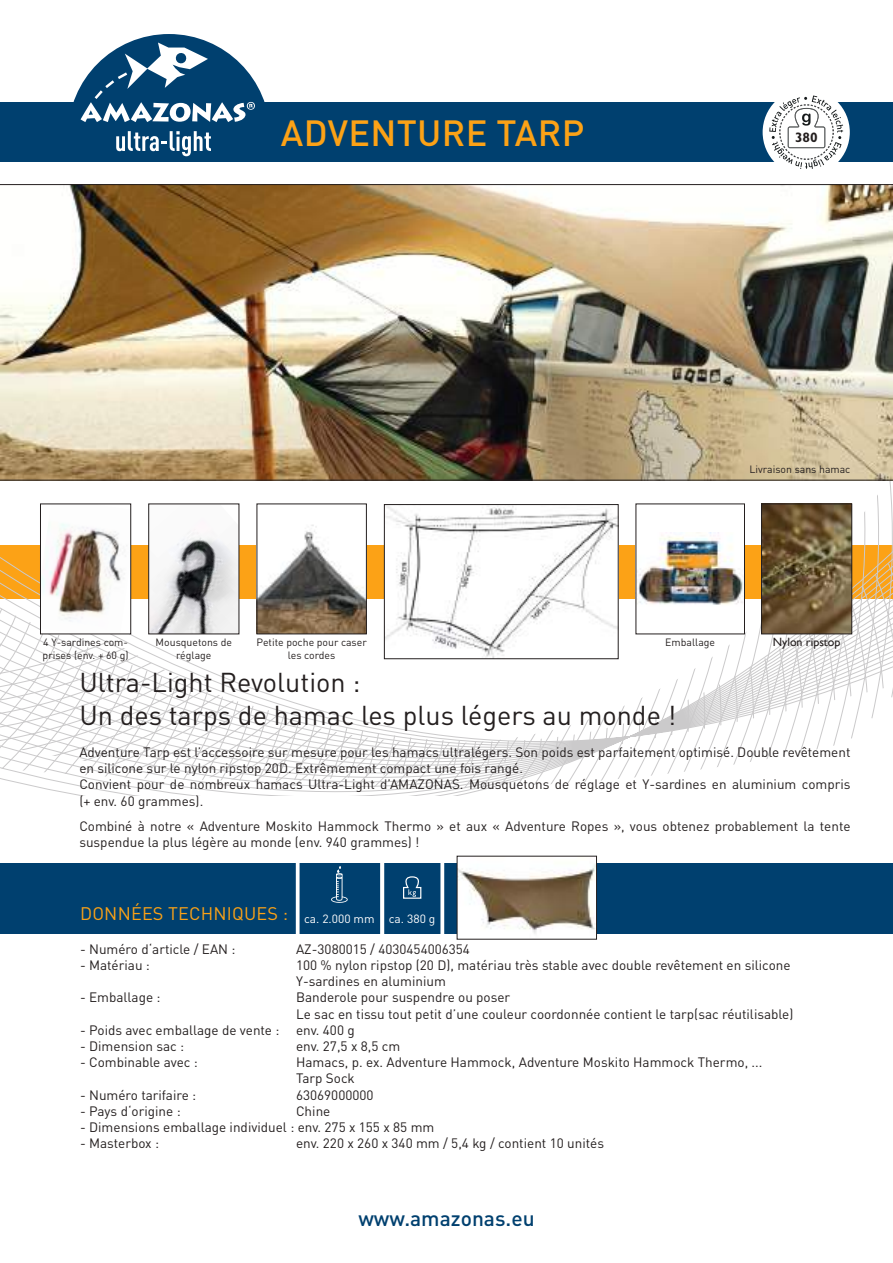
<style>
.page{position:relative;width:893px;height:1263px;background:#fff}
.page>*{position:absolute;margin:0;border:0;box-sizing:border-box;transform-origin:0 0}
.t1{font:500 36px "DIN Pro";letter-spacing:.01em;color:#fca216}
.t2{font:27px/32.4px "DIN Pro";color:#241f1f}
.t3{font:500 21px "DIN Pro";color:#00406f}
.t4{font:18px "DIN Pro";letter-spacing:.01em;color:#fca216}
.t5{font:700 13.65px "Gill Sans";color:#241f1f}
.t6{font:13.5px/16.2px "DIN Pro";color:#241f1f}
.t7{font:12px "Gill Sans";color:#241f1f}
.t8{font:11.85px "DIN Pro";color:#fff}
.t9{font:10.5px/12.6px "DIN Pro";color:#241f1f;text-align:center}
</style>
<div class="page">
<div style="left:0;top:102px;width:893px;height:60px;background:#00406f"></div>
<div style="left:1px;top:863px;width:892px;height:70px;background:#00406f"></div>
<svg style="left:296px;top:880px;width:148px;height:53px"></svg>
<svg style="left:0;top:480px;width:893px;height:400px"></svg>
<img style="left:0;top:184px;width:893px;height:296px">
<svg style="left:68px;top:34px;width:202px;height:157px"></svg>
<img style="left:386px;top:506px;width:231px;height:151px">
<div style="left:384px;top:504px;width:235px;height:155px;border:1px solid #241f1f"></div>
<div style="left:636px;top:504px;width:108px;height:130px;background:#fff"></div>
<img style="left:638px;top:533px;width:105px;height:72px">
<img style="left:42px;top:505px;width:87px;height:127px">
<div style="left:40px;top:503px;width:91px;height:131px;border:1px solid #241f1f"></div>
<img style="left:259px;top:521px;width:106px;height:111px">
<div style="left:257px;top:503px;width:110px;height:131px;border:1px solid #241f1f"></div>
<img style="left:763px;top:505px;width:87px;height:127px">
<div style="left:761px;top:503px;width:91px;height:131px;border:1px solid #241f1f"></div>
<img style="left:459px;top:858px;width:136px;height:76px">
<div style="left:763px;top:89px;width:87px;height:87px;background:#fff;border-radius:50%"></div>
<svg style="left:769px;top:95px;width:74px;height:74px"></svg>
<img style="left:150px;top:505px;width:87px;height:127px">
<div style="left:148px;top:503px;width:91px;height:131px;border:1px solid #241f1f"></div>
<h1 class="t1" style="left:281px;top:108px;width:305px">ADVENTURE TARP</h1>
<p class="t5" style="left:795px;top:129px;width:24px">380</p>
<p class="t9" style="left:749px;top:462px;width:102px">Livraison sans hamac</p>
<p class="t9" style="left:43px;top:636px;width:86px">4 Y-sardines com-</p>
<p class="t9" style="left:665px;top:636px;width:51px">Emballage</p>
<p class="t9" style="left:43px;top:648px;width:87px">prises (env. + 60 g)</p>
<p class="t9" style="left:257px;top:636px;width:112px">Petite poche pour caser les cordes</p>
<p class="t7" style="left:773px;top:635px;width:69px">Nylon ripstop</p>
<p class="t9" style="left:156px;top:636px;width:78px">Mousquetons de réglage</p>
<h2 class="t2" style="left:79px;top:665px;width:598px">Ultra-Light Revolution :<br>Un des tarps de hamac les plus légers au monde !</h2>
<p class="t6" style="left:79px;top:743px;width:773px">Adventure Tarp est l’accessoire sur mesure pour les hamacs ultralégers. Son poids est parfaitement optimisé. Double revêtement en silicone sur le nylon ripstop 20D. Extrêmement compact une fois rangé.<br>Convient pour de nombreux hamacs Ultra-Light d’AMAZONAS. Mousquetons de réglage et Y-sardines en aluminium compris (+ env. 60 grammes).</p>
<p class="t6" style="left:79px;top:817px;width:773px">Combiné à notre « Adventure Moskito Hammock Thermo » et aux « Adventure Ropes », vous obtenez probablement la tente suspendue la plus légère au monde (env. 940 grammes) !</p>
<h3 class="t4" style="left:80px;top:901px;width:209px">DONNÉES TECHNIQUES :</h3>
<p class="t6" style="left:80px;top:940px;width:157px">- Numéro d‘article / EAN :</p>
<p class="t6" style="left:296px;top:940px;width:175px">AZ-3080015 / 4030454006354</p>
<p class="t6" style="left:80px;top:956px;width:71px">- Matériau :</p>
<p class="t6" style="left:296px;top:956px;width:496px">100 % nylon ripstop (20 D), matériau très stable avec double revêtement en silicone<br>Y-sardines en aluminium</p>
<p class="t6" style="left:80px;top:989px;width:82px">- Emballage :</p>
<p class="t6" style="left:296px;top:989px;width:499px">Banderole pour suspendre ou poser<br>Le sac en tissu tout petit d’une couleur coordonnée contient le tarp(sac réutilisable)</p>
<p class="t6" style="left:80px;top:1021px;width:276px">- Poids avec emballage de vente : env. 400 g</p>
<p class="t6" style="left:80px;top:1037px;width:106px">- Dimension sac :</p>
<p class="t6" style="left:296px;top:1037px;width:106px">env. 27,5 x 8,5 cm</p>
<p class="t6" style="left:80px;top:1053px;width:119px">- Combinable avec :</p>
<p class="t6" style="left:296px;top:1053px;width:468px">Hamacs, p. ex. Adventure Hammock, Adventure Moskito Hammock Thermo, ...<br>Tarp Sock</p>
<p class="t6" style="left:80px;top:1086px;width:118px">- Numéro tarifaire :</p>
<p class="t6" style="left:296px;top:1086px;width:79px">63069000000</p>
<p class="t6" style="left:80px;top:1102px;width:102px">- Pays d‘origine :</p>
<p class="t6" style="left:296px;top:1102px;width:36px">Chine</p>
<p class="t6" style="left:80px;top:1118px;width:356px">- Dimensions emballage individuel : env. 275 x 155 x 85 mm</p>
<p class="t6" style="left:80px;top:1134px;width:81px">- Masterbox :</p>
<p class="t6" style="left:296px;top:1134px;width:309px">env. 220 x 260 x 340 mm / 5,4 kg / contient 10 unités</p>
<p class="t8" style="left:304px;top:910px;width:133px">ca. 2.000 mm ca. 380 g</p>
<h3 class="t3" style="left:358px;top:1204px;width:178px">www.amazonas.eu</h3>
</div>
